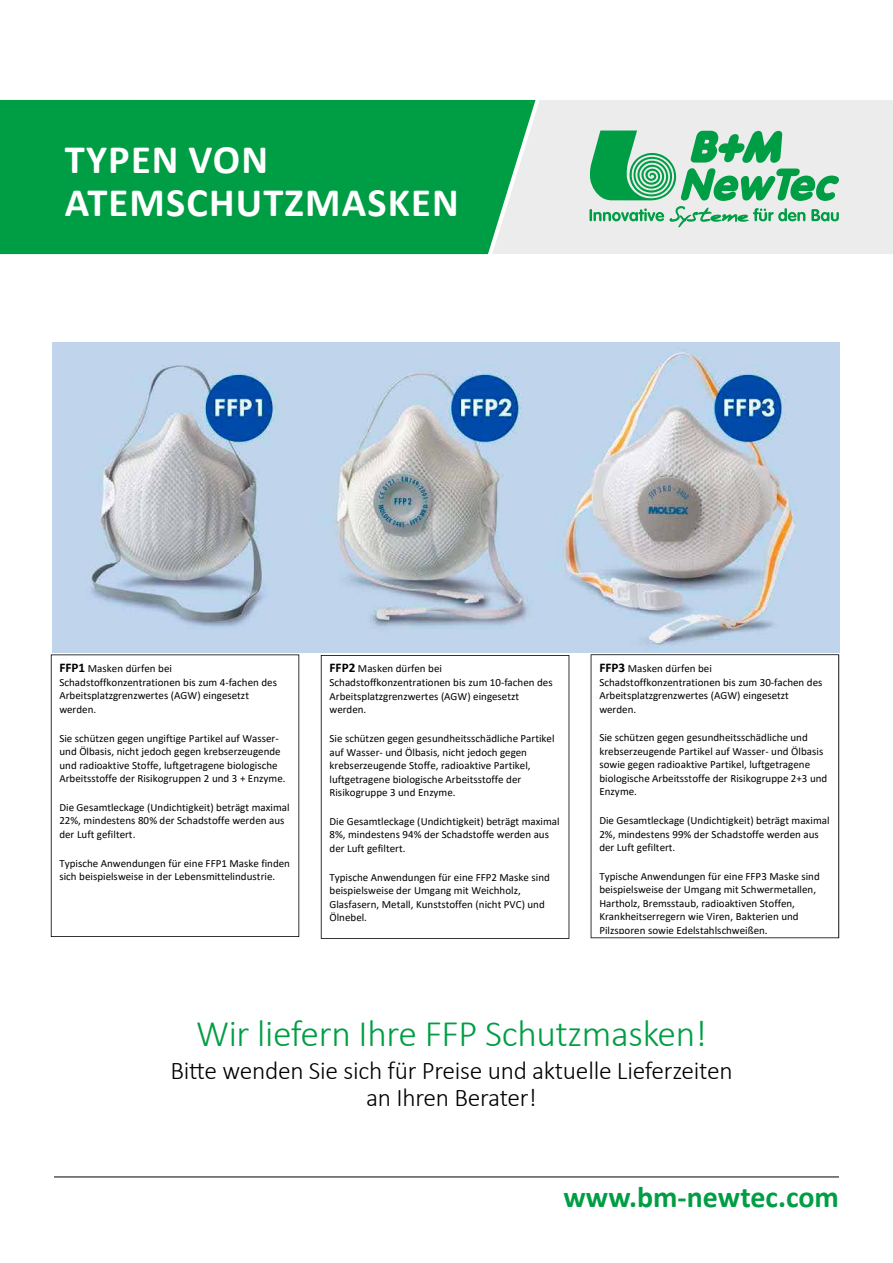
<style>
.page{position:relative;width:893px;height:1263px;background:#fff}
.page>*{position:absolute;margin:0;border:0;box-sizing:border-box;transform-origin:0 0}
.t1{font:700 40.5px/43px "Calibri";letter-spacing:.03em;color:#fff}
.t2{font:300 37.5px "Calibri";letter-spacing:-.01em;color:#009e44}
.t3{font:700 30px "Calibri";color:#009e44}
.t4{font:300 25.5px/27px "Calibri";letter-spacing:-.01em;color:#000;text-align:center}
.t5{font:10.95px/13.4px "Calibri";color:#000}
.s1{font-weight:700;font-size:13.2px}
</style>
<div class="page">
<div style="left:535px;top:100px;width:358px;height:154px;background:#ececed"></div>
<div style="left:0;top:100px;width:535px;height:154px;background:#009e44"></div>
<svg style="left:589px;top:130px;width:250px;height:98px"></svg>
<hr style="left:54px;top:1176px;width:785px;height:1px;background:#000">
<svg style="left:51px;top:654px;width:248px;height:283px"></svg>
<svg style="left:321px;top:655px;width:248px;height:284px"></svg>
<img style="left:53px;top:342px;width:787px;height:311px">
<svg style="left:591px;top:654px;width:248px;height:284px"></svg>
<h1 class="t1" style="left:65px;top:138px;width:395px">TYPEN VON<br>ATEMSCHUTZMASKEN</h1>
<p class="t5" style="left:59px;top:661px;width:219px"><span class="s1">FFP1</span> Masken dürfen bei<br>Schadstoffkonzentrationen bis zum 4-fachen des<br>Arbeitsplatzgrenzwertes (AGW) eingesetzt werden.</p>
<p class="t5" style="left:59px;top:731px;width:228px">Sie schützen gegen ungiftige Partikel auf Wasser&shy;und Ölbasis, nicht jedoch gegen krebserzeugende und radioaktive Stoffe, luftgetragene biologische Arbeitsstoffe der Risikogruppen 2 und 3 + Enzyme.</p>
<p class="t5" style="left:59px;top:800px;width:232px">Die Gesamtleckage (Undichtigkeit) beträgt maximal<br>22%, mindestens 80% der Schadstoffe werden aus der Luft gefiltert.</p>
<p class="t5" style="left:59px;top:856px;width:232px">Typische Anwendungen für eine FFP1 Maske finden sich beispielsweise in der Lebensmittelindustrie.</p>
<p class="t5" style="left:330px;top:662px;width:225px"><span class="s1">FFP2</span> Masken dürfen bei<br>Schadstoffkonzentrationen bis zum 10-fachen des<br>Arbeitsplatzgrenzwertes (AGW) eingesetzt werden.</p>
<p class="t5" style="left:330px;top:731px;width:227px">Sie schützen gegen gesundheitsschädliche Partikel auf Wasser- und Ölbasis, nicht jedoch gegen krebserzeugende Stoffe, radioaktive Partikel, luftgetragene biologische Arbeitsstoffe der Risikogruppe 3 und Enzyme.</p>
<p class="t5" style="left:330px;top:814px;width:232px">Die Gesamtleckage (Undichtigkeit) beträgt maximal<br>8%, mindestens 94% der Schadstoffe werden aus der Luft gefiltert.</p>
<p class="t5" style="left:330px;top:870px;width:222px">Typische Anwendungen für eine FFP2 Maske sind beispielsweise der Umgang mit Weichholz, Glasfasern, Metall, Kunststoffen (nicht PVC) und Ölnebel.</p>
<p class="t5" style="left:599px;top:661px;width:225px"><span class="s1">FFP3</span> Masken dürfen bei<br>Schadstoffkonzentrationen bis zum 30-fachen des<br>Arbeitsplatzgrenzwertes (AGW) eingesetzt werden.</p>
<p class="t5" style="left:599px;top:731px;width:230px">Sie schützen gegen gesundheitsschädliche und krebserzeugende Partikel auf Wasser- und Ölbasis sowie gegen radioaktive Partikel, luftgetragene biologische Arbeitsstoffe der Risikogruppe 2+3 und Enzyme.</p>
<p class="t5" style="left:599px;top:813px;width:232px">Die Gesamtleckage (Undichtigkeit) beträgt maximal<br>2%, mindestens 99% der Schadstoffe werden aus der Luft gefiltert.</p>
<p class="t5" style="left:599px;top:869px;width:222px">Typische Anwendungen für eine FFP3 Maske sind beispielsweise der Umgang mit Schwermetallen, Hartholz, Bremsstaub, radioaktiven Stoffen, Krankheitserregern wie Viren, Bakterien und Pilzsporen sowie Edelstahlschweißen.</p>
<h2 class="t2" style="left:196px;top:1010px;width:512px">Wir liefern Ihre FFP Schutzmasken!</h2>
<h3 class="t4" style="left:170px;top:1056px;width:564px">Bitte wenden Sie sich für Preise und aktuelle Lieferzeiten an Ihren Berater!</h3>
<h3 class="t3" style="left:563px;top:1177px;width:277px">www.bm-newtec.com</h3>
</div>
